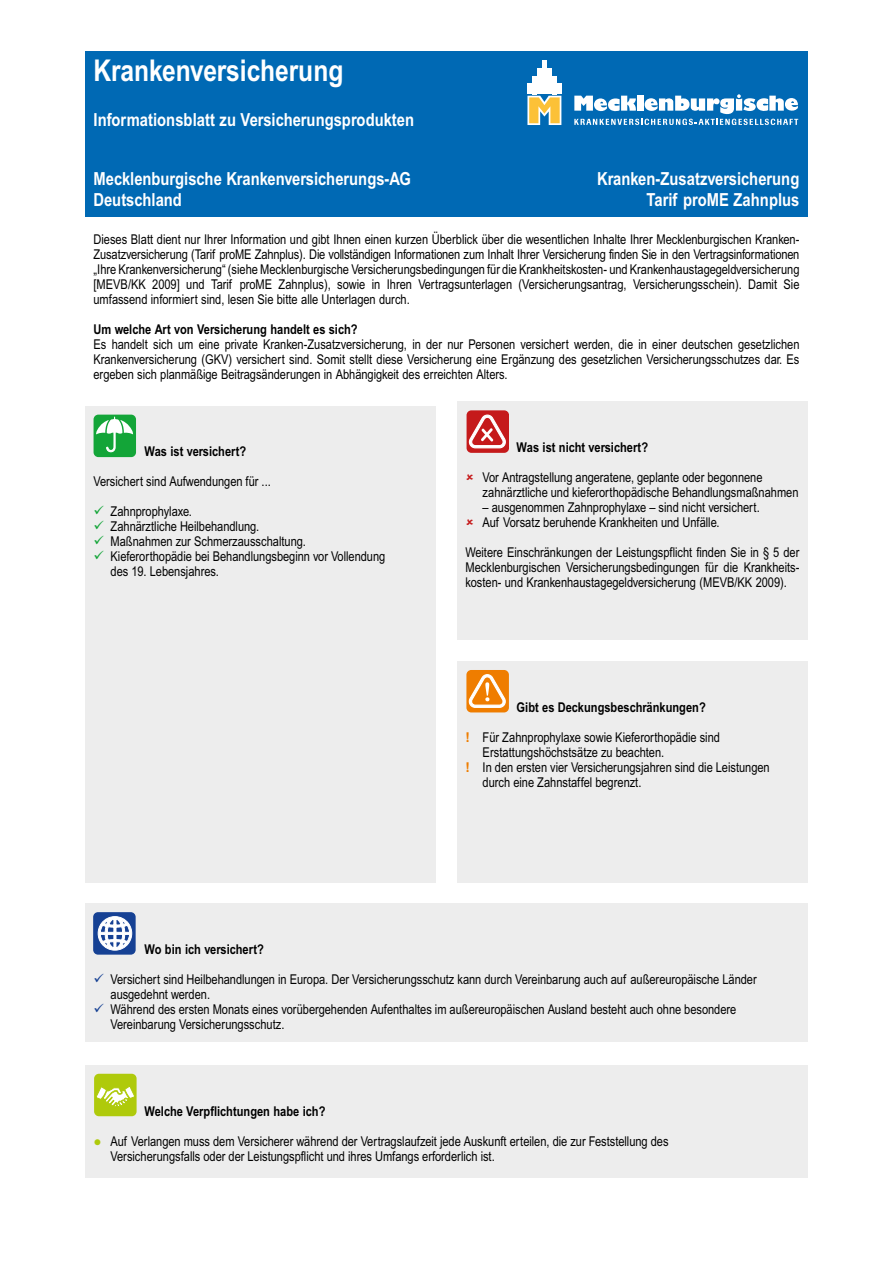
<style>
.page{position:relative;width:893px;height:1263px;background:#fff}
.page>*{position:absolute;margin:0;border:0;box-sizing:border-box;transform-origin:0 0}
.t1{font:700 30px "Arial Narrow MT Pro";color:#fff}
.t2{font:700 18px/21px "Arial Narrow MT Pro";color:#fff;text-align:right}
.t3{font:13.5px/15px "Arial Narrow MT Pro";color:#000}
.t4{font:700 13.5px "Arial Narrow MT Pro";color:#000}
.s1{color:#13a538}
.s2{font-family:"Arial";font-weight:700;color:#ef7d00}
.s3{color:#164194}
.s4{font-family:"Times New Roman";color:#afca0b}
</style>
<div class="page">
<div style="left:85px;top:406px;width:351px;height:476px;background:#ededed"></div>
<div style="left:94px;top:415px;width:42px;height:42px;background:#13a538;border-radius:5px"></div>
<svg style="left:96px;top:416px;width:37px;height:37px"></svg>
<div style="left:85px;top:904px;width:723px;height:138px;background:#ededed"></div>
<div style="left:94px;top:912px;width:42px;height:43px;background:#164194;border-radius:5px"></div>
<svg style="left:98px;top:916px;width:34px;height:35px"></svg>
<div style="left:457px;top:402px;width:351px;height:238px;background:#ededed"></div>
<div style="left:467px;top:410px;width:41px;height:43px;background:#c51a1b;border-radius:5px"></div>
<svg style="left:468px;top:414px;width:38px;height:35px"></svg>
<div style="left:457px;top:661px;width:351px;height:221px;background:#ededed"></div>
<div style="left:466px;top:670px;width:42px;height:42px;background:#ef7d00;border-radius:5px"></div>
<svg style="left:468px;top:674px;width:38px;height:34px"></svg>
<div style="left:85px;top:51px;width:723px;height:166px;background:#0069b4"></div>
<svg style="left:527px;top:96px;width:34px;height:29px"></svg>
<hr style="left:527px;top:84px;width:4px;height:10px;background:#fff">
<hr style="left:532px;top:76px;width:4px;height:18px;background:#fff">
<hr style="left:537px;top:68px;width:4px;height:26px;background:#fff">
<hr style="left:542px;top:61px;width:4px;height:33px;background:#fff">
<hr style="left:547px;top:68px;width:4px;height:26px;background:#fff">
<hr style="left:552px;top:76px;width:4px;height:18px;background:#fff">
<hr style="left:557px;top:84px;width:4px;height:10px;background:#fff">
<svg style="left:574px;top:94px;width:224px;height:31px"></svg>
<div style="left:85px;top:1065px;width:723px;height:113px;background:#ededed"></div>
<div style="left:94px;top:1074px;width:42px;height:42px;background:#afca0b;border-radius:5px"></div>
<svg style="left:96px;top:1087px;width:38px;height:20px"></svg>
<h1 class="t1" style="left:94px;top:53px;width:252px">Krankenversicherung</h1>
<h2 class="t2" style="left:94px;top:109px;width:322px">Informationsblatt zu Versicherungsprodukten</h2>
<h2 class="t2" style="left:94px;top:169px;width:319px;text-align:left">Mecklenburgische Krankenversicherungs-AG<br>Deutschland</h2>
<h2 class="t2" style="left:597px;top:169px;width:204px">Kranken-Zusatzversicherung<br>Tarif proME Zahnplus</h2>
<p class="t3" style="left:94px;top:231px;width:707px;text-align:justify">Dieses Blatt dient nur Ihrer Information und gibt Ihnen einen kurzen Überblick über die wesentlichen Inhalte Ihrer Mecklenburgischen Kranken-Zusatzversicherung (Tarif proME Zahnplus). Die vollständigen Informationen zum Inhalt Ihrer Versicherung finden Sie in den Vertragsinformationen „Ihre Krankenversicherung“ (siehe Mecklenburgische Versicherungsbedingungen für die Krankheitskosten- und Krankenhaustagegeldversicherung [MEVB/KK 2009] und Tarif proME Zahnplus), sowie in Ihren Vertragsunterlagen (Versicherungsantrag, Versicherungsschein). Damit Sie umfassend informiert sind, lesen Sie bitte alle Unterlagen durch.</p>
<p class="t4" style="left:94px;top:321px;width:266px">Um welche Art von Versicherung handelt es sich?</p>
<p class="t3" style="left:94px;top:336px;width:707px;text-align:justify">Es handelt sich um eine private Kranken-Zusatzversicherung, in der nur Personen versichert werden, die in einer deutschen gesetzlichen Krankenversicherung (GKV) versichert sind. Somit stellt diese Versicherung eine Ergänzung des gesetzlichen Versicherungsschutzes dar. Es ergeben sich planmäßige Beitragsänderungen in Abhängigkeit des erreichten Alters.</p>
<p class="t4" style="left:145px;top:443px;width:103px">Was ist versichert?</p>
<p class="t3" style="left:94px;top:474px;width:179px">Versichert sind Aufwendungen für ...</p>
<p class="t3" style="left:94px;top:504px;width:100px"><span class="s1">✓</span> Zahnprophylaxe.</p>
<p class="t3" style="left:94px;top:519px;width:167px"><span class="s1">✓</span> Zahnärztliche Heilbehandlung.</p>
<p class="t3" style="left:94px;top:534px;width:214px"><span class="s1">✓</span> Maßnahmen zur Schmerzausschaltung.</p>
<p class="t3" style="left:111px;top:549px;width:276px;text-indent:-17px"><span class="s1">✓</span> Kieferorthopädie bei Behandlungsbeginn vor Vollendung des 19. Lebensjahres.</p>
<p class="t4" style="left:517px;top:439px;width:133px">Was ist nicht versichert?</p>
<p class="t3" style="left:483px;top:470px;width:317px">Vor Antragstellung angeratene, geplante oder begonnene zahnärztliche und kieferorthopädische Behandlungsmaßnahmen</p>
<p class="t3" style="left:483px;top:500px;width:279px">– ausgenommen Zahnprophylaxe – sind nicht versichert.<br>Auf Vorsatz beruhende Krankheiten und Unfälle.</p>
<p class="t3" style="left:466px;top:545px;width:335px;text-align:justify">Weitere Einschränkungen der Leistungspflicht finden Sie in § 5 der Mecklenburgischen Versicherungsbedingungen für die Krankheits&shy;kosten- und Krankenhaustagegeldversicherung (MEVB/KK 2009).</p>
<p class="t4" style="left:517px;top:699px;width:191px">Gibt es Deckungsbeschränkungen?</p>
<p class="t3" style="left:466px;top:729px;width:256px"><span class="s2">!</span> Für Zahnprophylaxe sowie Kieferorthopädie sind</p>
<p class="t3" style="left:483px;top:744px;width:183px">Erstattungshöchstsätze zu beachten.</p>
<p class="t3" style="left:466px;top:759px;width:305px"><span class="s2">!</span> In den ersten vier Versicherungsjahren sind die Leistungen</p>
<p class="t3" style="left:483px;top:774px;width:160px">durch eine Zahnstaffel begrenzt.</p>
<p class="t4" style="left:145px;top:941px;width:121px">Wo bin ich versichert?</p>
<p class="t3" style="left:111px;top:972px;width:648px;text-indent:-17px"><span class="s3">✓</span> Versichert sind Heilbehandlungen in Europa. Der Versicherungsschutz kann durch Vereinbarung auch auf außereuropäische Länder ausgedehnt werden.</p>
<p class="t3" style="left:111px;top:1002px;width:627px;text-indent:-17px"><span class="s3">✓</span> Während des ersten Monats eines vorübergehenden Aufenthaltes im außereuropäischen Ausland besteht auch ohne besondere<br>Vereinbarung Versicherungsschutz.</p>
<p class="t4" style="left:145px;top:1102px;width:182px">Welche Verpflichtungen habe ich?</p>
<p class="t3" style="left:111px;top:1133px;width:559px;text-indent:-17px"><span class="s4">●</span> Auf Verlangen muss dem Versicherer während der Vertragslaufzeit jede Auskunft erteilen, die zur Feststellung des<br>Versicherungsfalls oder der Leistungspflicht und ihres Umfangs erforderlich ist.</p>
</div>
